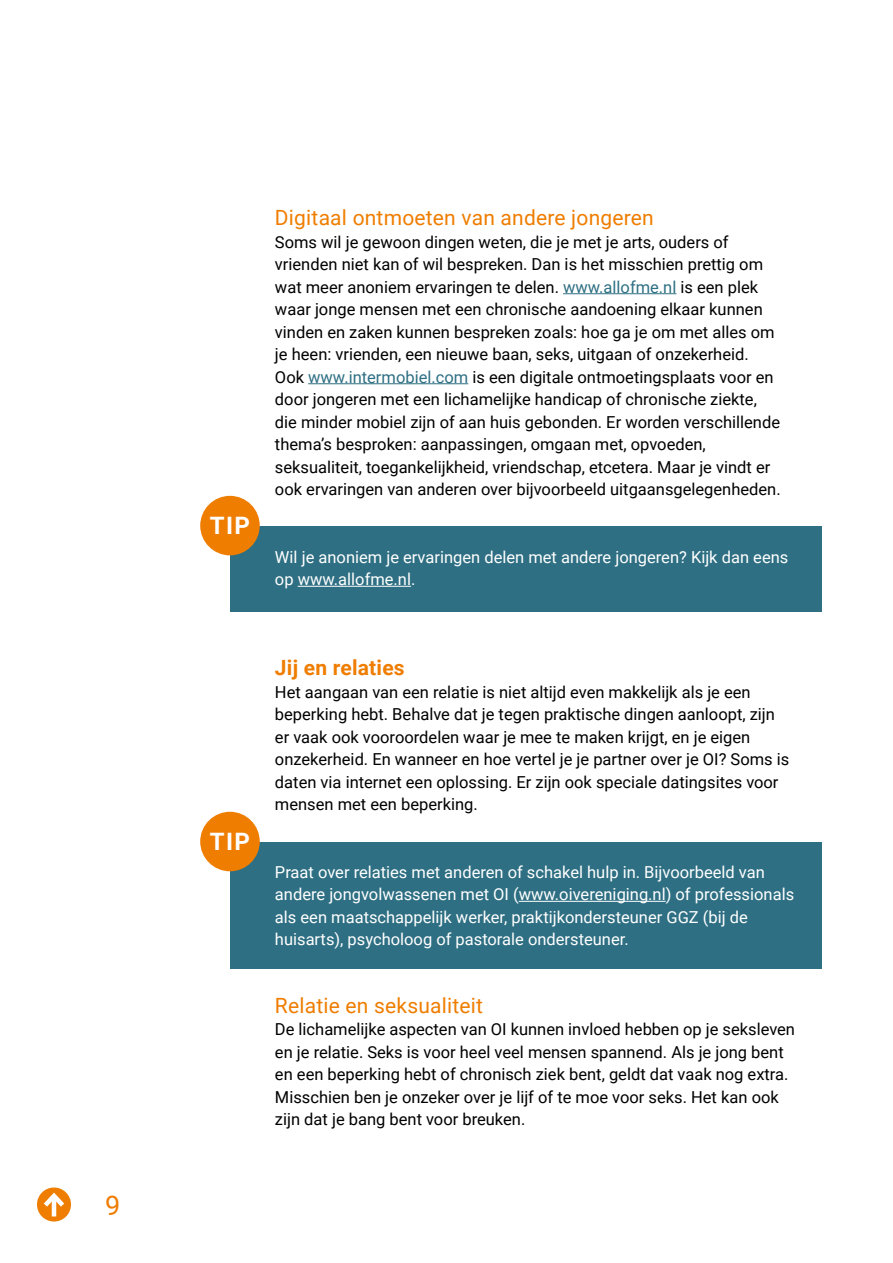
<style>
.page{position:relative;width:893px;height:1263px;background:#fff}
.page>*{position:absolute;margin:0;border:0;box-sizing:border-box;transform-origin:0 0}
.t1{font:27px "Roboto";color:#ef7d00}
.t2{font:700 24px "Roboto";letter-spacing:.06em;color:#fff}
.t3{font:21px "Roboto";letter-spacing:.01em;color:#ef7d00}
.t4{font:700 21px "Roboto";letter-spacing:.01em;color:#ef7d00}
.t5{font:16.5px/22.5px "Roboto";color:#000}
.t6{font:16.5px/22.5px "Roboto";color:#fff}
.s1{color:#2e6f83}
</style>
<div class="page">
<div style="left:37px;top:1187px;width:34px;height:34px;background:#ef7d00;border-radius:50%"></div>
<hr style="left:52px;top:1196px;width:4px;height:20px;background:#fff">
<svg style="left:39px;top:1189px;width:30px;height:22px"></svg>
<div style="left:230px;top:527px;width:591px;height:85px;background:#2e6f83"></div>
<div style="left:200px;top:496px;width:60px;height:59px;background:#ef7d00;border-radius:50%"></div>
<div style="left:230px;top:842px;width:591px;height:127px;background:#2e6f83"></div>
<div style="left:200px;top:812px;width:60px;height:59px;background:#ef7d00;border-radius:50%"></div>
<hr style="left:563px;top:293px;width:113px;height:1px;background:#2e6f83">
<hr style="left:308px;top:383px;width:160px;height:1px;background:#2e6f83">
<hr style="left:298px;top:586px;width:113px;height:1px;background:#fff">
<hr style="left:519px;top:901px;width:147px;height:1px;background:#fff">
<h1 class="t1" style="left:105px;top:1186px;width:17px">9</h1>
<h2 class="t2" style="left:210px;top:509px;width:42px">TIP</h2>
<p class="t3" style="left:275px;top:203px;width:380px">Digitaal ontmoeten van andere jongeren</p>
<p class="t5" style="left:275px;top:230px;width:507px">Soms wil je gewoon dingen weten, die je met je arts, ouders of vrienden niet kan of wil bespreken. Dan is het misschien prettig om wat meer anoniem ervaringen te delen. <span class="s1">www.allofme.nl</span> is een plek waar jonge mensen met een chronische aandoening elkaar kunnen vinden en zaken kunnen bespreken zoals: hoe ga je om met alles om je heen: vrienden, een nieuwe baan, seks, uitgaan of onzekerheid.<br>Ook <span class="s1">www.intermobiel.com</span> is een digitale ontmoetingsplaats voor en door jongeren met een lichamelijke handicap of chronische ziekte, die minder mobiel zijn of aan huis gebonden. Er worden verschillende thema’s besproken: aanpassingen, omgaan met, opvoeden, seksualiteit, toegankelijkheid, vriendschap, etcetera. Maar je vindt er ook ervaringen van anderen over bijvoorbeeld uitgaansgelegenheden.</p>
<p class="t6" style="left:275px;top:545px;width:515px">Wil je anoniem je ervaringen delen met andere jongeren? Kijk dan eens op www.allofme.nl.</p>
<h2 class="t2" style="left:210px;top:824px;width:42px">TIP</h2>
<p class="t4" style="left:275px;top:653px;width:131px">Jij en relaties</p>
<p class="t5" style="left:275px;top:680px;width:516px">Het aangaan van een relatie is niet altijd even makkelijk als je een beperking hebt. Behalve dat je tegen praktische dingen aanloopt, zijn er vaak ook vooroordelen waar je mee te maken krijgt, en je eigen onzekerheid. En wanneer en hoe vertel je je partner over je OI? Soms is daten via internet een oplossing. Er zijn ook speciale datingsites voor mensen met een beperking.</p>
<p class="t6" style="left:275px;top:860px;width:521px">Praat over relaties met anderen of schakel hulp in. Bijvoorbeeld van andere jongvolwassenen met OI (www.oivereniging.nl) of professionals als een maatschappelijk werker, praktijkondersteuner GGZ (bij de huisarts), psycholoog of pastorale ondersteuner.</p>
<p class="t3" style="left:275px;top:990px;width:210px">Relatie en seksualiteit</p>
<p class="t5" style="left:275px;top:1017px;width:522px">De lichamelijke aspecten van OI kunnen invloed hebben op je seksleven en je relatie. Seks is voor heel veel mensen spannend. Als je jong bent en een beperking hebt of chronisch ziek bent, geldt dat vaak nog extra.<br>Misschien ben je onzeker over je lijf of te moe voor seks. Het kan ook zijn dat je bang bent voor breuken.</p>
</div>
